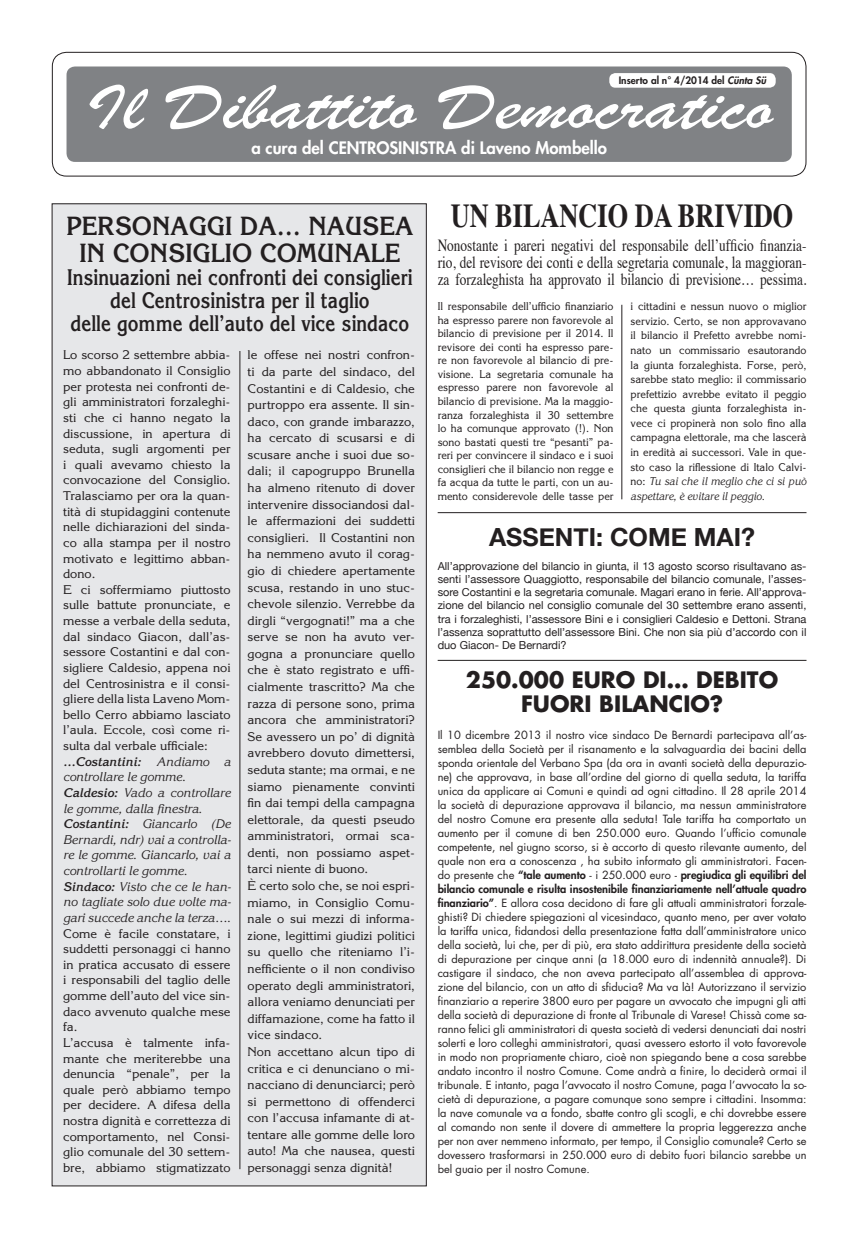
<style>
.page{position:relative;width:861px;height:1238px;background:#fff}
.page>*{position:absolute;margin:0;border:0;box-sizing:border-box;transform-origin:0 0}
.t1{font:66.5px "Brush Script";color:#fff;scale:1.29 1}
.t2{font:700 33.5px "Times";color:#231f20;scale:.78 1}
.t3{font:700 25.6px/27px "Korinna";color:#231f20;text-align:center;scale:.94 1}
.t4{font:700 25px "Helvetica Neue";color:#231f20}
.t5{font:700 22px/23.1px "Korinna";color:#231f20;text-align:center;scale:.84 1}
.t6{font:700 22px/24px "Futura";color:#231f20;text-align:center}
.t7{font:17px/17px "Times";color:#231f20;text-align:justify;scale:.78 1}
.t8{font:800 16.7px "Futura";color:#fff}
.t9{font:12.3px/16.6px "Korinna";color:#231f20}
.t10{font:italic 12.3px/15.6px "Korinna";color:#231f20}
.t11{font:italic 700 12.3px "Korinna";color:#231f20}
.t12{font:11px/14px "Futura";color:#231f20;text-align:justify}
.t13{font:11px/13.5px "Korinna";color:#231f20;text-align:justify;scale:.93 1}
.t14{font:11px/13.2px "Helvetica Neue";color:#231f20;text-align:justify}
.t15{font:800 10px "Futura";color:#231f20}
.s1{font-style:italic}
.s2{font-weight:700}
.s3{font-weight:800}
</style>
<div class="page">
<div style="left:52px;top:204px;width:374px;height:981px;background:#e6e7e9"></div>
<div style="left:52px;top:52px;width:754px;height:125px;border:1px solid #231f20;border-radius:14px"></div>
<div style="left:66px;top:66px;width:725px;height:96px;background:#808285;border-radius:9px"></div>
<div style="left:609px;top:73px;width:166px;height:15px;background:#fff;border-radius:6px"></div>
<hr style="left:239px;top:351px;width:1px;height:818px;background:#231f20">
<hr style="left:621px;top:305px;width:1px;height:194px;background:#231f20">
<hr style="left:437px;top:512px;width:369px;height:1px;background:#231f20">
<hr style="left:437px;top:660px;width:369px;height:1px;background:#231f20">
<p class="t15" style="left:618px;top:74px;width:149px">Inserto al n° 4/2014 del <span class="s1">Cünta Sü</span></p>
<h1 class="t1" style="left:87px;top:63px;width:533px">Il Dibattito Democratico</h1>
<h3 class="t8" style="left:251px;top:137px;width:357px">a cura del CENTROSINISTRA di Laveno Mombello</h3>
<h3 class="t3" style="left:67px;top:212px;width:370px">PERSONAGGI DA… NAUSEA<br>IN CONSIGLIO COMUNALE</h3>
<h3 class="t5" style="left:67px;top:265px;width:413px">Insinuazioni nei confronti dei consiglieri del Centrosinistra per il taglio<br>delle gomme dell’auto del vice sindaco</h3>
<p class="t9" style="left:63px;top:347px;width:169px;line-height:15.6px">Lo scorso 2 settembre abbia&shy;mo abbandonato il Consiglio per protesta nei confronti de&shy;gli amministratori forzaleghi&shy;sti che ci hanno negato la discussione, in apertura di seduta, sugli argomenti per i quali avevamo chiesto la convocazione del Consiglio.<br>Tralasciamo per ora la quan&shy;tità di stupidaggini contenute nelle dichiarazioni del sinda&shy;co alla stampa per il nostro motivato e legittimo abban&shy;dono.<br>E ci soffermiamo piuttosto sulle battute pronunciate, e messe a verbale della seduta, dal sindaco Giacon, dall’as&shy;sessore Costantini e dal con&shy;sigliere Caldesio, appena noi del Centrosinistra e il consi&shy;gliere della lista Laveno Mom&shy;bello Cerro abbiamo lasciato l’aula. Eccole, così come ri&shy;sulta dal verbale ufficiale:</p>
<p class="t11" style="left:63px;top:754px;width:79px">…Costantini:</p>
<p class="t9" style="left:247px;top:346px;width:169px">le offese nei nostri confron&shy;ti da parte del sindaco, del<br>Costantini e di Caldesio, che purtroppo era assente. Il sin&shy;daco, con grande imbarazzo, ha cercato di scusarsi e di scusare anche i suoi due so&shy;dali; il capogruppo Brunella ha almeno ritenuto di dover intervenire dissociandosi dal&shy;le affermazioni dei suddetti consiglieri. Il Costantini non ha nemmeno avuto il corag&shy;gio di chiedere apertamente scusa, restando in uno stuc&shy;chevole silenzio. Verrebbe da dirgli “vergognati!” ma a che serve se non ha avuto ver&shy;gogna a pronunciare quello che è stato registrato e uffi&shy;cialmente trascritto? Ma che razza di persone sono, prima ancora che amministratori?<br>Se avessero un po’ di dignità avrebbero dovuto dimettersi, seduta stante; ma ormai, e ne siamo pienamente convinti fin dai tempi della campagna elettorale, da questi pseudo amministratori, ormai sca&shy;denti, non possiamo aspet&shy;tarci niente di buono.<br>È certo solo che, se noi espri&shy;miamo, in Consiglio Comu&shy;nale o sui mezzi di informa&shy;zione, legittimi giudizi politici su quello che riteniamo l’i&shy;nefficiente o il non condiviso operato degli amministratori, allora veniamo denunciati per diffamazione, come ha fatto il vice sindaco.<br>Non accettano alcun tipo di critica e ci denunciano o mi&shy;nacciano di denunciarci; però si permettono di offenderci con l’accusa infamante di at&shy;tentare alle gomme delle loro auto! Ma che nausea, questi personaggi senza dignità!</p>
<p class="t10" style="left:63px;top:753px;width:169px;text-indent:93px">Andiamo a controllare le gomme.<br><span class="s2">Caldesio:</span> Vado a controllare le gomme, dalla finestra.<br><span class="s2">Costantini:</span> Giancarlo (De<br>Bernardi, ndr) vai a controlla&shy;re le gomme. Giancarlo, vai a controllarti le gomme.<br><span class="s2">Sindaco:</span> Visto che ce le han&shy;no tagliate solo due volte ma&shy;gari succede anche la terza….</p>
<p class="t9" style="left:63px;top:925px;width:169px;line-height:15.6px">Come è facile constatare, i suddetti personaggi ci hanno in pratica accusato di essere i responsabili del taglio delle gomme dell’auto del vice sin&shy;daco avvenuto qualche mese fa.<br>L’accusa è talmente infa&shy;mante che meriterebbe una denuncia “penale”, per la quale però abbiamo tempo per decidere. A difesa della nostra dignità e correttezza di comportamento, nel Consi&shy;glio comunale del 30 settem&shy;bre, abbiamo stigmatizzato</p>
<h2 class="t2" style="left:450px;top:184px;width:440px">UN BILANCIO DA BRIVIDO</h2>
<h3 class="t7" style="left:437px;top:235px;width:474px">Nonostante i pareri negativi del responsabile dell’ufficio finanzia&shy;rio, del revisore dei conti e della segretaria comunale, la maggioran&shy;za forzaleghista ha approvato il bilancio di previsione… pessima.</h3>
<p class="t13" style="left:437px;top:299px;width:190px">Il responsabile dell’ufficio finanziario ha espresso parere non favorevole al bilancio di previsione per il 2014. Il revisore dei conti ha espresso pare&shy;re non favorevole al bilancio di pre&shy;visione. La segretaria comunale ha espresso parere non favorevole al bilancio di previsione. Ma la maggio&shy;ranza forzaleghista il 30 settembre lo ha comunque approvato (!). Non sono bastati questi tre “pesanti” pa&shy;reri per convincere il sindaco e i suoi consiglieri che il bilancio non regge e fa acqua da tutte le parti, con un au&shy;mento considerevole delle tasse per</p>
<p class="t13" style="left:630px;top:299px;width:191px;line-height:14.6px">i cittadini e nessun nuovo o miglior servizio. Certo, se non approvavano il bilancio il Prefetto avrebbe nomi&shy;nato un commissario esautorando la giunta forzaleghista. Forse, però, sarebbe stato meglio: il commissario prefettizio avrebbe evitato il peggio che questa giunta forzaleghista in&shy;vece ci propinerà non solo fino alla campagna elettorale, ma che lascerà in eredità ai successori. Vale in que&shy;sto caso la riflessione di Italo Calvi&shy;no: <span class="s1">Tu sai che il meglio che ci si può aspettare, è evitare il peggio.</span></p>
<h3 class="t4" style="left:489px;top:521px;width:267px">ASSENTI: COME MAI?</h3>
<p class="t14" style="left:437px;top:559px;width:370px">All’approvazione del bilancio in giunta, il 13 agosto scorso risultavano as&shy;senti l’assessore Quaggiotto, responsabile del bilancio comunale, l’asses&shy;sore Costantini e la segretaria comunale. Magari erano in ferie. All’approva&shy;zione del bilancio nel consiglio comunale del 30 settembre erano assenti, tra i forzaleghisti, l’assessore Bini e i consiglieri Caldesio e Dettoni. Strana l’assenza soprattutto dell’assessore Bini. Che non sia più d’accordo con il duo Giacon- De Bernardi?</p>
<h3 class="t6" style="left:466px;top:667px;width:314px">250.000 EURO DI… DEBITO<br>FUORI BILANCIO?</h3>
<p class="t12" style="left:437px;top:727px;width:370px">Il 10 dicembre 2013 il nostro vice sindaco De Bernardi partecipava all’as&shy;semblea della Società per il risanamento e la salvaguardia dei bacini della sponda orientale del Verbano Spa (da ora in avanti società della depurazio&shy;ne) che approvava, in base all’ordine del giorno di quella seduta, la tariffa unica da applicare ai Comuni e quindi ad ogni cittadino. Il 28 aprile 2014 la società di depurazione approvava il bilancio, ma nessun amministratore del nostro Comune era presente alla seduta! Tale tariffa ha comportato un aumento per il comune di ben 250.000 euro. Quando l’ufficio comunale competente, nel giugno scorso, si è accorto di questo rilevante aumento, del quale non era a conoscenza , ha subito informato gli amministratori. Facen&shy;do presente che <span class="s3">“tale aumento</span> - i 250.000 euro - <span class="s3">pregiudica gli equilibri del bilancio comunale e risulta insostenibile finanziariamente nell’attuale quadro finanziario”</span>. E allora cosa decidono di fare gli attuali amministratori forzale&shy;ghisti? Di chiedere spiegazioni al vicesindaco, quanto meno, per aver votato la tariffa unica, fidandosi della presentazione fatta dall’amministratore unico della società, lui che, per di più, era stato addirittura presidente della società di depurazione per cinque anni (a 18.000 euro di indennità annuale?). Di castigare il sindaco, che non aveva partecipato all’assemblea di approva&shy;zione del bilancio, con un atto di sfiducia? Ma va là! Autorizzano il servizio finanziario a reperire 3800 euro per pagare un avvocato che impugni gli atti della società di depurazione di fronte al Tribunale di Varese! Chissà come sa&shy;ranno felici gli amministratori di questa società di vedersi denunciati dai nostri solerti e loro colleghi amministratori, quasi avessero estorto il voto favorevole in modo non propriamente chiaro, cioè non spiegando bene a cosa sarebbe andato incontro il nostro Comune. Come andrà a finire, lo deciderà ormai il tribunale. E intanto, paga l’avvocato il nostro Comune, paga l’avvocato la so&shy;cietà di depurazione, a pagare comunque sono sempre i cittadini. Insomma: la nave comunale va a fondo, sbatte contro gli scogli, e chi dovrebbe essere al comando non sente il dovere di ammettere la propria leggerezza anche per non aver nemmeno informato, per tempo, il Consiglio comunale? Certo se dovessero trasformarsi in 250.000 euro di debito fuori bilancio sarebbe un bel guaio per il nostro Comune.</p>
</div>
